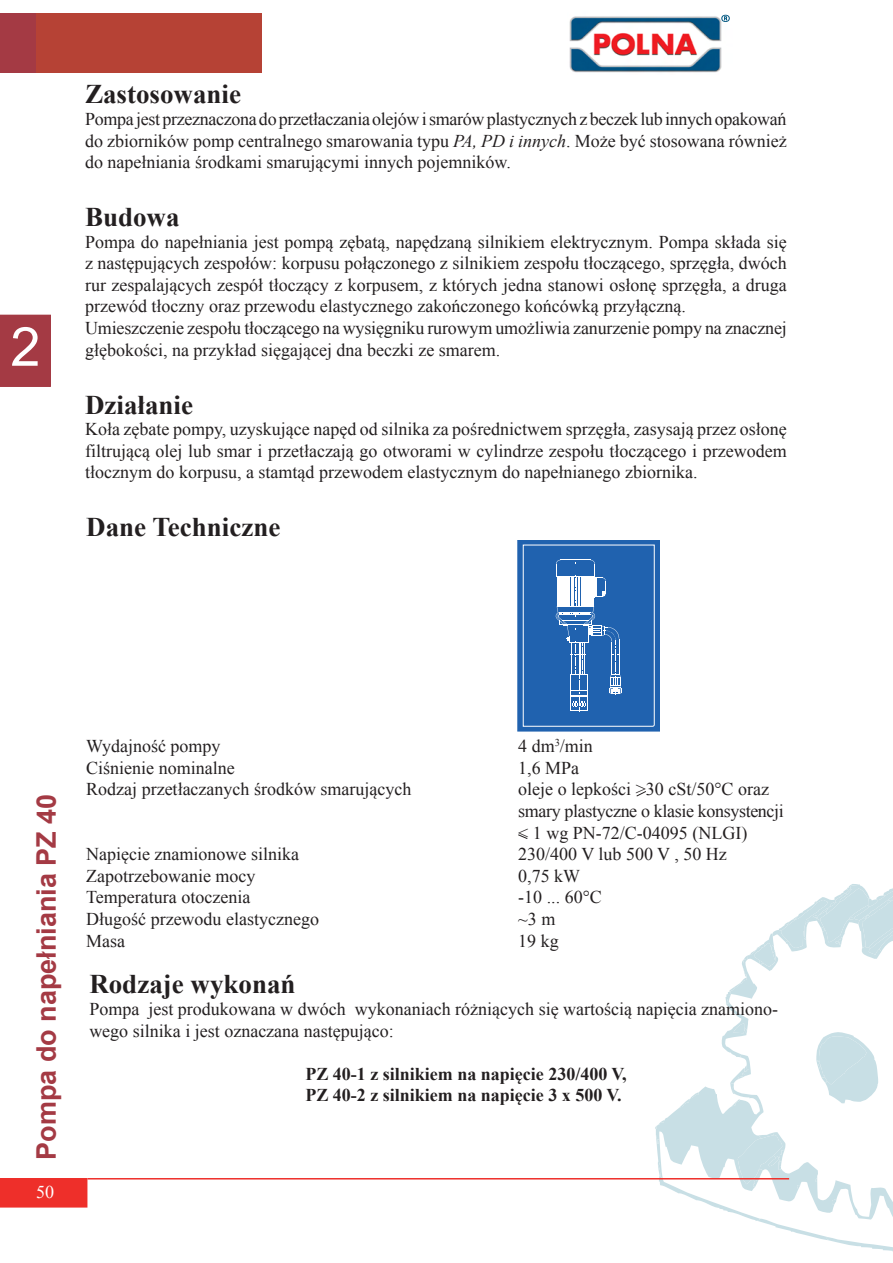
<style>
.page{position:relative;width:893px;height:1263px;background:#fff}
.page>*{position:absolute;margin:0;border:0;box-sizing:border-box;transform-origin:0 0}
.t1{font:54px "Arial";color:#fff}
.Podtytuł_1{font:700 27px "Times New Roman";color:#231f20}
.t2{font:700 27px "Arial";color:#a43a44}
.t3{font:18px/21.6px "Times New Roman";color:#231f20;text-align:justify}
.t4{font:700 18px "Times New Roman";color:#231f20}
.t5{font:18px/21.6px "Times New Roman";letter-spacing:-.02em;color:#231f20}
.t6{font:18px "Times New Roman";color:#fff}
.s1{font-style:italic}
</style>
<div class="page">
<div style="left:0;top:1178px;width:87px;height:29px;background:#ee2f2a"></div>
<hr style="left:87px;top:1178px;width:702px;height:1px;background:#ee2f2a">
<div style="left:0;top:13px;width:262px;height:59px;background:#b64235"></div>
<div style="left:0;top:13px;width:36px;height:59px;background:#a43a44"></div>
<div style="left:0;top:315px;width:51px;height:72px;background:#a43a44"></div>
<img style="left:569px;top:14px;width:158px;height:59px">
<svg style="left:721px;top:15px;width:9px;height:7px"></svg>
<svg style="left:655px;top:884px;width:238px;height:368px"></svg>
<svg style="left:518px;top:834px;width:10px;height:5px"></svg>
<svg style="left:636px;top:791px;width:10px;height:6px"></svg>
<svg style="left:520px;top:542px;width:138px;height:187px;background:#447bbc"></svg>
<div style="left:518px;top:540px;width:142px;height:191px;border:1px solid #2062af"></div>
<svg style="left:523px;top:545px;width:131px;height:181px;background:#3772b7"></svg>
<p class="t1" style="left:10px;top:311px;width:32px">2</p>
<p class="Podtytuł_1" style="left:85px;top:76px;width:158px">Zastosowanie</p>
<p class="t3" style="left:85px;top:108px;width:703px">Pompa jest przeznaczona do przetłaczania olejów i smarów plastycznych z beczek lub innych opakowań do zbiorników pomp centralnego smarowania typu <span class="s1">PA, PD i innych</span>. Może być stosowana również do napełniania środkami smarującymi innych pojemników.</p>
<p class="Podtytuł_1" style="left:85px;top:198px;width:96px">Budowa</p>
<p class="t3" style="left:85px;top:231px;width:703px">Pompa do napełniania jest pompą zębatą, napędzaną silnikiem elektrycznym. Pompa składa się z następujących zespołów: korpusu połączonego z silnikiem zespołu tłoczącego, sprzęgła, dwóch rur zespalających zespół tłoczący z korpusem, z których jedna stanowi osłonę sprzęgła, a druga przewód tłoczny oraz przewodu elastycznego zakończonego końcówką przyłączną.</p>
<p class="t3" style="left:85px;top:317px;width:703px">Umieszczenie zespołu tłoczącego na wysięgniku rurowym umożliwia zanurzenie pompy na znacznej głębokości, na przykład sięgającej dna beczki ze smarem.</p>
<p class="Podtytuł_1" style="left:85px;top:386px;width:110px">Działanie</p>
<p class="t3" style="left:85px;top:418px;width:703px">Koła zębate pompy, uzyskujące napęd od silnika za pośrednictwem sprzęgła, zasysają przez osłonę filtrującą olej lub smar i przetłaczają go otworami w cylindrze zespołu tłoczącego i przewodem tłocznym do korpusu, a stamtąd przewodem elastycznym do napełnianego zbiornika.</p>
<p class="Podtytuł_1" style="left:86px;top:508px;width:196px">Dane Techniczne</p>
<p class="t2" style="left:28px;top:1160px;width:368px;rotate:-90deg">Pompa do napełniania PZ 40</p>
<p class="t6" style="left:36px;top:1180px;width:19px">50</p>
<p class="t3" style="left:86px;top:735px;width:136px">Wydajność pompy</p>
<p class="t3" style="left:518px;top:735px;width:76px">4 dm<sup>3</sup>/min</p>
<p class="t3" style="left:86px;top:757px;width:150px">Ciśnienie nominalne</p>
<p class="t3" style="left:518px;top:757px;width:63px">1,6 MPa</p>
<p class="t3" style="left:86px;top:778px;width:327px">Rodzaj przetłaczanych środków smarujących</p>
<p class="t5" style="left:518px;top:778px;width:267px">oleje o lepkości &gt;30 cSt/50°C oraz smary plastyczne o klasie konsystencji</p>
<p class="t3" style="left:518px;top:821px;width:231px">&lt; 1 wg PN-72/C-04095 (NLGI)</p>
<p class="t3" style="left:86px;top:843px;width:214px">Napięcie znamionowe silnika</p>
<p class="t3" style="left:518px;top:843px;width:210px">230/400 V lub 500 V , 50 Hz</p>
<p class="t3" style="left:86px;top:865px;width:171px">Zapotrzebowanie mocy</p>
<p class="t3" style="left:518px;top:865px;width:63px">0,75 kW</p>
<p class="t3" style="left:86px;top:886px;width:166px">Temperatura otoczenia</p>
<p class="t3" style="left:518px;top:886px;width:85px">-10 ... 60°C</p>
<p class="t3" style="left:86px;top:908px;width:234px">Długość przewodu elastycznego</p>
<p class="t3" style="left:518px;top:908px;width:39px">~3 m</p>
<p class="t3" style="left:86px;top:929px;width:40px">Masa</p>
<p class="t3" style="left:518px;top:929px;width:42px">19 kg</p>
<p class="Podtytuł_1" style="left:89px;top:966px;width:208px">Rodzaje wykonań</p>
<p class="t3" style="left:89px;top:998px;width:690px">Pompa jest produkowana w dwóch wykonaniach różniących się wartością napięcia znamiono&shy;wego silnika i jest oznaczana następująco:</p>
<p class="t4" style="left:305px;top:1061px;width:323px">PZ 40-1 z silnikiem na napięcie 230/400 V,</p>
<p class="t4" style="left:305px;top:1083px;width:318px">PZ 40-2 z silnikiem na napięcie 3 x 500 V.</p>
</div>
